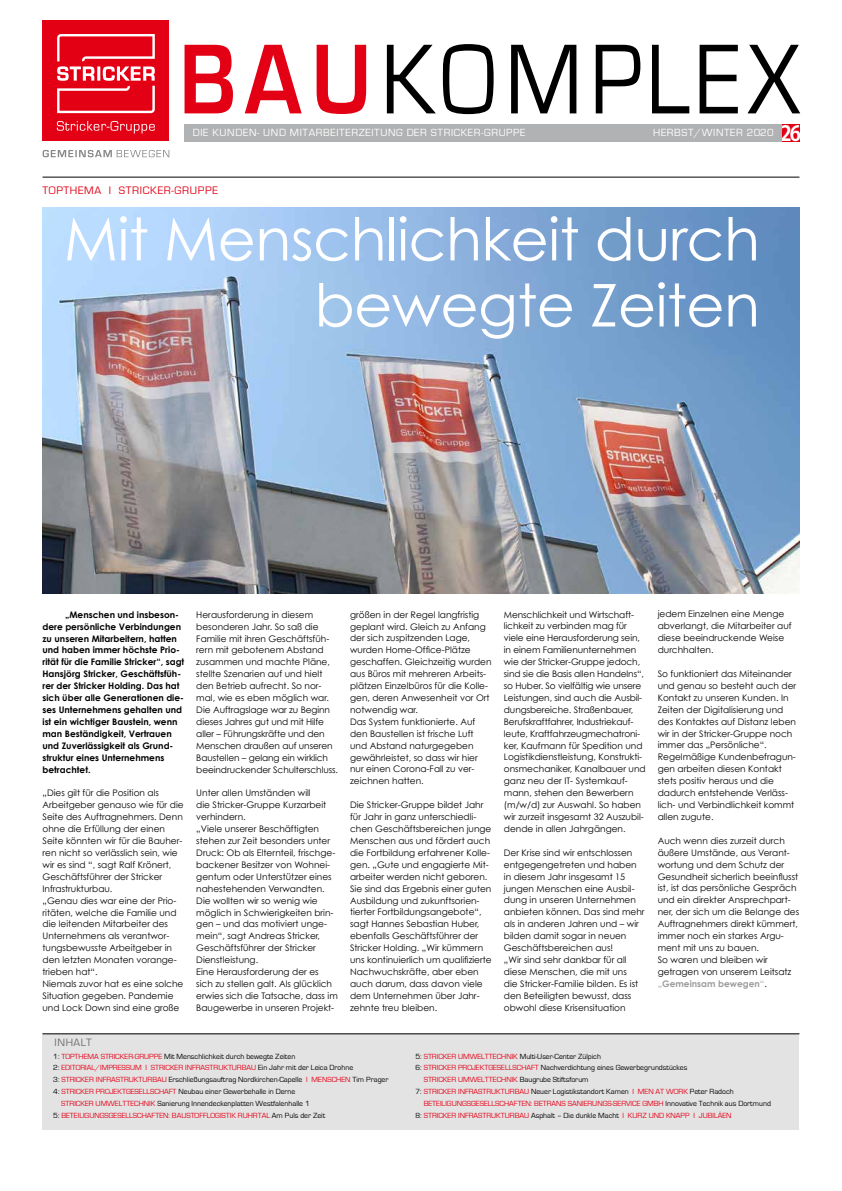
<style>
.page{position:relative;width:842px;height:1191px;background:#fff}
.page>*{position:absolute;margin:0;border:0;box-sizing:border-box;transform-origin:0 0}
.t1{font:102.9px "Eurostile";letter-spacing:.075em;color:#000;scale:.87 1}
.t2{font:59px/66px "Century Gothic";letter-spacing:-.01em;color:#fff;text-align:right}
.t3{font:700 20.9px "Koz Go Pro";color:#fff;scale:.94 1}
.t4{font:11.2px "Eurostile";letter-spacing:.06em;color:#e30015}
.t5{font:11px "Eurostile";letter-spacing:.05em;color:#6e6e6e}
.t6{font:10.7px "Eurostile";letter-spacing:.06em;color:#fff}
.t7{font:9px/11.9px "Century Gothic";color:#000}
.t8{font:700 9px/11.9px "Century Gothic";color:#000}
.t9{font:7.7px "Eurostile";color:#000}
.t10{font:7.7px "Eurostile";color:#e30015}
.s1{font-weight:700;color:#e30015}
.s2{color:#9c9c9d}
.s3{font-weight:700;color:#9c9c9d}
.s4{color:#e30015}
.s5{color:#000}
</style>
<div class="page">
<hr style="left:43px;top:177px;width:756px;height:1px;background:#000">
<img style="left:43px;top:207px;width:756px;height:387px">
<div style="left:43px;top:1033px;width:756px;height:97px;background:#e3e3e3"></div>
<hr style="left:43px;top:1033px;width:756px;height:1px;background:#000">
<div style="left:782px;top:124px;width:17px;height:17px;background:#e30015"></div>
<div style="left:184px;top:124px;width:597px;height:17px;background:#b1b2b3"></div>
<div style="left:43px;top:20px;width:126px;height:121px;background:#e30015"></div>
<svg style="left:43px;top:150px;width:126px;height:7px"></svg>
<svg style="left:57px;top:34px;width:98px;height:79px"></svg>
<svg style="left:57px;top:121px;width:98px;height:12px"></svg>
<h1 class="t1" style="left:179px;top:24px;width:715px"><span class="s1">BAU</span>KOMPLEX</h1>
<h3 class="t3" style="left:780px;top:120px;width:23px">26</h3>
<p class="t6" style="left:193px;top:127px;width:334px">DIE KUNDEN- UND MITARBEITERZEITUNG DER STRICKER-GRUPPE</p>
<p class="t6" style="left:653px;top:127px;width:122px">HERBST/WINTER 2020</p>
<p class="t4" style="left:43px;top:185px;width:177px">TOPTHEMA I STRICKER-GRUPPE</p>
<h2 class="t2" style="left:64px;top:205px;width:698px">Mit Menschlichkeit durch bewegte Zeiten</h2>
<p class="t8" style="left:43px;top:608px;width:143px;text-indent:23px">„Menschen und insbeson&shy;dere persönliche Verbindungen zu unseren Mitarbeitern, hatten und haben immer höchste Prio&shy;rität für die Familie Stricker“, sagt<br>Hansjörg Stricker, Geschäftsfüh&shy;rer der Stricker Holding. Das hat sich über alle Generationen die&shy;ses Unternehmens gehalten und ist ein wichtiger Baustein, wenn man Beständigkeit, Vertrauen und Zuverlässigkeit als Grund&shy;struktur eines Unternehmens betrachtet.</p>
<p class="t7" style="left:43px;top:787px;width:143px">„Dies gilt für die Position als<br>Arbeitgeber genauso wie für die<br>Seite des Auftragnehmers. Denn ohne die Erfüllung der einen<br>Seite könnten wir für die Bauher&shy;ren nicht so verlässlich sein, wie wir es sind “, sagt Ralf Krönert,<br>Geschäftsführer der Stricker<br>Infrastrukturbau.<br>„Genau dies war eine der Prio&shy;ritäten, welche die Familie und die leitenden Mitarbeiter des<br>Unternehmens als verantwor&shy;tungsbewusste Arbeitgeber in den letzten Monaten vorange&shy;trieben hat“.<br>Niemals zuvor hat es eine solche<br>Situation gegeben. Pandemie und Lock Down sind eine große</p>
<p class="t5" style="left:55px;top:1036px;width:39px">INHALT</p>
<p class="t7" style="left:196px;top:608px;width:143px">Herausforderung in diesem besonderen Jahr. So saß die<br>Familie mit ihren Geschäftsfüh&shy;rern mit gebotenem Abstand zusammen und machte Pläne, stellte Szenarien auf und hielt den Betrieb aufrecht. So nor&shy;mal, wie es eben möglich war.<br>Die Auftragslage war zu Beginn dieses Jahres gut und mit Hilfe aller – Führungskräfte und den<br>Menschen draußen auf unseren<br>Baustellen – gelang ein wirklich beeindruckender Schulterschluss.</p>
<p class="t7" style="left:196px;top:787px;width:143px">Unter allen Umständen will<br>die Stricker-Gruppe Kurzarbeit verhindern.<br>„Viele unserer Beschäftigten stehen zur Zeit besonders unter<br>Druck: Ob als Elternteil, frischge&shy;backener Besitzer von Wohnei&shy;gentum oder Unterstützer eines nahestehenden Verwandten.<br>Die wollten wir so wenig wie möglich in Schwierigkeiten brin&shy;gen – und das motiviert unge&shy;mein“, sagt Andreas Stricker,<br>Geschäftsführer der Stricker<br>Dienstleistung.<br>Eine Herausforderung der es<br>sich zu stellen galt. Als glücklich erwies sich die Tatsache, dass im<br>Baugewerbe in unseren Projekt-</p>
<p class="t7" style="left:350px;top:608px;width:143px">größen in der Regel langfristig geplant wird. Gleich zu Anfang der sich zuspitzenden Lage, wurden Home-Office-Plätze geschaffen. Gleichzeitig wurden aus Büros mit mehreren Arbeits&shy;plätzen Einzelbüros für die Kolle&shy;gen, deren Anwesenheit vor Ort notwendig war.<br>Das System funktionierte. Auf den Baustellen ist frische Luft und Abstand naturgegeben gewährleistet, so dass wir hier nur einen Corona-Fall zu ver&shy;zeichnen hatten.</p>
<p class="t7" style="left:350px;top:799px;width:143px">Die Stricker-Gruppe bildet Jahr für Jahr in ganz unterschiedli&shy;chen Geschäftsbereichen junge<br>Menschen aus und fördert auch die Fortbildung erfahrener Kolle&shy;gen. „Gute und engagierte Mit&shy;arbeiter werden nicht geboren.<br>Sie sind das Ergebnis einer guten<br>Ausbildung und zukunftsorien&shy;tierter Fortbildungsangebote“, sagt Hannes Sebastian Huber, ebenfalls Geschäftsführer der<br>Stricker Holding. „Wir kümmern uns kontinuierlich um qualifizierte<br>Nachwuchskräfte, aber eben auch darum, dass davon viele dem Unternehmen über Jahr&shy;zehnte treu bleiben.</p>
<p class="t7" style="left:504px;top:608px;width:143px">Menschlichkeit und Wirtschaft&shy;lichkeit zu verbinden mag für viele eine Herausforderung sein, in einem Familienunternehmen wie der Stricker-Gruppe jedoch, sind sie die Basis allen Handelns“, so Huber. So vielfältig wie unsere<br>Leistungen, sind auch die Ausbil&shy;dungsbereiche. Straßenbauer,<br>Berufskraftfahrer, Industriekauf&shy;leute, Kraftfahrzeugmechatroni&shy;ker, Kaufmann für Spedition und<br>Logistikdienstleistung, Konstrukti&shy;onsmechaniker, Kanalbauer und ganz neu der IT- Systemkauf&shy;mann, stehen den Bewerbern (m/w/d) zur Auswahl. So haben wir zurzeit insgesamt 32 Auszubil&shy;dende in allen Jahrgängen.</p>
<p class="t7" style="left:504px;top:846px;width:142px">Der Krise sind wir entschlossen entgegengetreten und haben in diesem Jahr insgesamt 15 jungen Menschen eine Ausbil&shy;dung in unseren Unternehmen anbieten können. Das sind mehr als in anderen Jahren und – wir bilden damit sogar in neuen<br>Geschäftsbereichen aus!<br>„Wir sind sehr dankbar für all diese Menschen, die mit uns<br>die Stricker-Familie bilden. Es ist den Beteiligten bewusst, dass obwohl diese Krisensituation</p>
<p class="t7" style="left:658px;top:608px;width:135px">jedem Einzelnen eine Menge abverlangt, die Mitarbeiter auf diese beeindruckende Weise durchhalten.</p>
<p class="t7" style="left:658px;top:667px;width:140px">So funktioniert das Miteinander und genau so besteht auch der<br>Kontakt zu unseren Kunden. In<br>Zeiten der Digitalisierung und des Kontaktes auf Distanz leben wir in der Stricker-Gruppe noch immer das „Persönliche“.<br>Regelmäßige Kundenbefragun&shy;gen arbeiten diesen Kontakt stets positiv heraus und die dadurch entstehende Verläss&shy;lich- und Verbindlichkeit kommt allen zugute.</p>
<p class="t7" style="left:658px;top:834px;width:143px">Auch wenn dies zurzeit durch äußere Umstände, aus Verant&shy;wortung und dem Schutz der<br>Gesundheit sicherlich beeinflusst ist, ist das persönliche Gespräch und ein direkter Ansprechpart&shy;ner, der sich um die Belange des<br>Auftragnehmers direkt kümmert, immer noch ein starkes Argu&shy;ment mit uns zu bauen.<br>So waren und bleiben wir getragen von unserem Leitsatz <span class="s2">„</span><span class="s3">Gemeinsam bewegen</span><span class="s2">“</span>.</p>
<p class="t9" style="left:53px;top:1051px;width:243px">1: <span class="s4">TOPTHEMA STRICKER-GRUPPE</span> Mit Menschlichkeit durch bewegte Zeiten</p>
<p class="t10" style="left:53px;top:1063px;width:301px"><span class="s5">2:</span> EDITORIAL/IMPRESSUM I STRICKER INFRASTRUKTURBAU <span class="s5">Ein Jahr mit der Leica Drohne</span></p>
<p class="t9" style="left:53px;top:1075px;width:337px">3: <span class="s4">STRICKER INFRASTRUKTURBAU</span> Erschließungsauftrag Nordkirchen-Capelle <span class="s4">I MENSCHEN</span> Tim Prager</p>
<p class="t9" style="left:53px;top:1087px;width:244px">4: <span class="s4">STRICKER PROJEKTGESELLSCHAFT</span> Neubau einer Gewerbehalle in Derne</p>
<p class="t9" style="left:61px;top:1099px;width:250px"><span class="s4">STRICKER UMWELTTECHNIK</span> Sanierung Innendeckenplatten Westfalenhalle 1</p>
<p class="t10" style="left:53px;top:1111px;width:273px"><span class="s5">5:</span> BETEILIGUNGSGESELLSCHAFTEN: BAUSTOFFLOGISTIK RUHRTAL <span class="s5">Am Puls der Zeit</span></p>
<p class="t9" style="left:416px;top:1051px;width:187px">5: <span class="s4">STRICKER UMWELTTECHNIK</span> Multi-User-Center Zülpich</p>
<p class="t9" style="left:416px;top:1063px;width:273px">6: <span class="s4">STRICKER PROJEKTGESELLSCHAFT</span> Nachverdichtung eines Gewerbegrundstückes</p>
<p class="t10" style="left:424px;top:1075px;width:166px">STRICKER UMWELTTECHNIK <span class="s5">Baugrube Stiftsforum</span></p>
<p class="t9" style="left:416px;top:1087px;width:320px">7: <span class="s4">STRICKER INFRASTRUKTURBAU</span> Neuer Logistikstandort Kamen <span class="s4">I MEN AT WORK</span> Peter Radoch</p>
<p class="t10" style="left:424px;top:1099px;width:349px">BETEILIGUNGSGESELLSCHAFTEN: BETRANS SANIERUNGS-SERVICE GMBH <span class="s5">Innovative Technik aus Dortmund</span></p>
<p class="t10" style="left:416px;top:1111px;width:317px"><span class="s5">8:</span> STRICKER INFRASTRUKTURBAU <span class="s5">Asphalt – Die dunkle Macht</span> I KURZ UND KNAPP I JUBILÄEN</p>
</div>
